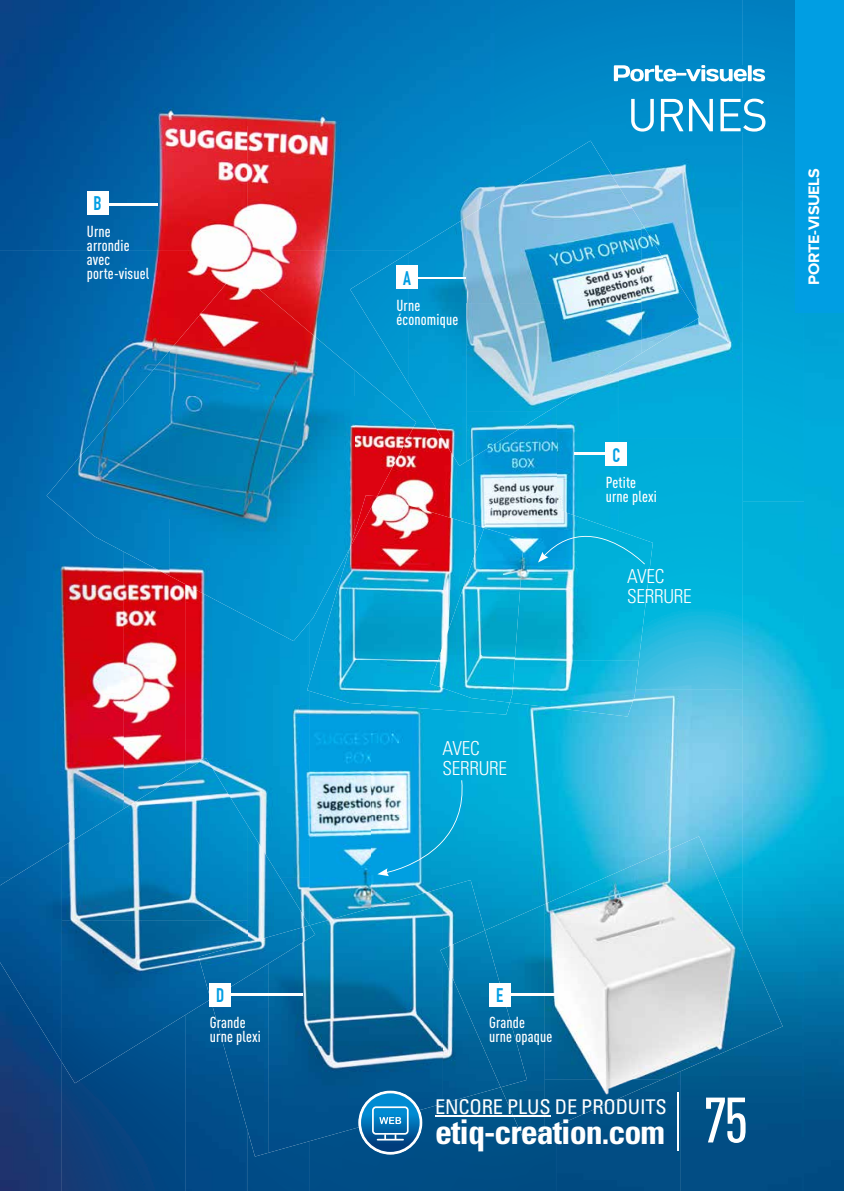
<style>
.page{position:relative;width:844px;height:1191px;background:#fff}
.page>*{position:absolute;margin:0;border:0;box-sizing:border-box;transform-origin:0 0}
.t1{font:500 63px "DIN Cond";color:#fff}
.t2{font:700 condensed 34.12px "Univers LT";letter-spacing:-.03em;color:#fff}
.t3{font:condensed 20.3px "Univers LT";letter-spacing:-.01em;color:#fff}
.t4{font:300 condensed 19.25px/19.2px "Univers LT";letter-spacing:-.015em;color:#fff}
.t5{font:700 19.25px "DIN Condensed";color:#009ee3}
.t6{font:500 15.75px/14px "DIN Cond";letter-spacing:.01em;color:#fff}
.t7{font:700 15.75px "Casto";letter-spacing:-.02em;color:#fff}
</style>
<div class="page">
<img style="left:804px;top:313px;width:39px;height:878px">
<div style="left:795px;top:0;width:48px;height:313px;background:#009ee3"></div>
<img style="left:0;top:0;width:742px;height:125px">
<img style="left:742px;top:0;width:62px;height:1003px">
<img style="left:0;top:125px;width:494px;height:125px">
<img style="left:494px;top:125px;width:248px;height:63px">
<img style="left:618px;top:188px;width:124px;height:648px">
<img style="left:0;top:250px;width:408px;height:126px">
<img style="left:557px;top:412px;width:61px;height:79px">
<img style="left:0;top:376px;width:123px;height:471px">
<img style="left:547px;top:412px;width:10px;height:26px">
<img style="left:416px;top:438px;width:141px;height:82px">
<img style="left:123px;top:576px;width:62px;height:182px">
<img style="left:309px;top:641px;width:62px;height:246px">
<img style="left:185px;top:641px;width:124px;height:174px">
<img style="left:371px;top:714px;width:247px;height:190px">
<img style="left:248px;top:815px;width:61px;height:10px">
<img style="left:0;top:1062px;width:61px;height:129px">
<img style="left:185px;top:1029px;width:62px;height:162px">
<img style="left:61px;top:1029px;width:124px;height:162px">
<img style="left:680px;top:1003px;width:124px;height:188px">
<div style="left:309px;top:1103px;width:247px;height:88px;background:#004d85"></div>
<div style="left:556px;top:1079px;width:124px;height:112px;background:#024d84"></div>
<div style="left:247px;top:1152px;width:62px;height:39px;background:#004c87"></div>
<img style="left:795px;top:0;width:9px;height:313px">
<img style="left:612px;top:65px;width:153px;height:16px">
<img style="left:626px;top:99px;width:141px;height:33px">
<img style="left:466px;top:141px;width:175px;height:271px">
<img style="left:408px;top:217px;width:58px;height:249px">
<img style="left:641px;top:223px;width:58px;height:130px">
<div style="left:350px;top:253px;width:58px;height:117px;background:#0092ce"></div>
<img style="left:466px;top:411px;width:81px;height:50px">
<img style="left:62px;top:758px;width:186px;height:271px">
<img style="left:0;top:847px;width:62px;height:215px">
<img style="left:247px;top:825px;width:62px;height:100px">
<img style="left:62px;top:1029px;width:101px;height:54px">
<img style="left:268px;top:887px;width:175px;height:265px">
<img style="left:442px;top:880px;width:58px;height:223px">
<img style="left:210px;top:999px;width:58px;height:157px">
<img style="left:198px;top:925px;width:117px;height:74px">
<img style="left:544px;top:836px;width:208px;height:121px">
<img style="left:484px;top:904px;width:60px;height:236px">
<img style="left:544px;top:957px;width:238px;height:122px">
<img style="left:544px;top:1079px;width:118px;height:52px">
<img style="left:440px;top:930px;width:87px;height:157px">
<img style="left:169px;top:274px;width:186px;height:367px">
<img style="left:108px;top:350px;width:62px;height:226px">
<img style="left:354px;top:370px;width:62px;height:126px">
<img style="left:47px;top:423px;width:61px;height:120px">
<img style="left:316px;top:496px;width:143px;height:164px">
<img style="left:459px;top:520px;width:25px;height:8px">
<img style="left:307px;top:660px;width:202px;height:54px">
<img style="left:350px;top:495px;width:27px;height:53px">
<img style="left:484px;top:491px;width:168px;height:169px">
<img style="left:509px;top:660px;width:129px;height:56px">
<img style="left:429px;top:528px;width:94px;height:174px">
<img style="left:108px;top:203px;width:50px;height:2px">
<img style="left:574px;top:453px;width:31px;height:2px">
<img style="left:231px;top:993px;width:71px;height:2px">
<img style="left:510px;top:993px;width:44px;height:2px">
<svg style="left:377px;top:780px;width:87px;height:96px;background:#34b1dc"></svg>
<svg style="left:538px;top:535px;width:106px;height:29px;background:#0eaedb"></svg>
<div style="left:87px;top:191px;width:21px;height:24px;background:#fff"></div>
<div style="left:396px;top:265px;width:21px;height:24px;background:#fff"></div>
<div style="left:210px;top:982px;width:21px;height:24px;background:#fff"></div>
<div style="left:489px;top:982px;width:21px;height:24px;background:#fff"></div>
<div style="left:605px;top:442px;width:22px;height:24px;background:#fff"></div>
<hr style="left:415px;top:277px;width:50px;height:2px;background:#fff">
<hr style="left:676px;top:1092px;width:2px;height:58px;background:#fff">
<hr style="left:435px;top:1115px;width:115px;height:1px;background:#fff">
<svg style="left:359px;top:1092px;width:62px;height:61px;background:#1f7eb9"></svg>
<div style="left:358px;top:1090px;width:64px;height:64px;border:3px solid #fff;border-radius:50%"></div>
<hr style="left:377px;top:1138px;width:26px;height:2px;background:#fff">
<svg style="left:372px;top:1106px;width:36px;height:33px"></svg>
<p class="t5" style="left:93px;top:192px;width:10px">B</p>
<p class="t6" style="left:87px;top:224px;width:64px">Urne arrondie avec porte-visuel</p>
<p class="t5" style="left:216px;top:984px;width:10px">D</p>
<p class="t6" style="left:210px;top:1015px;width:53px">Grande urne plexi</p>
<p class="t5" style="left:403px;top:267px;width:9px">A</p>
<p class="t6" style="left:396px;top:298px;width:63px">Urne économique</p>
<p class="t4" style="left:442px;top:739px;width:66px">AVEC<br>SERRURE</p>
<p class="t5" style="left:612px;top:444px;width:9px">C</p>
<p class="t6" style="left:605px;top:475px;width:53px">Petite urne plexi</p>
<p class="t4" style="left:627px;top:567px;width:66px">AVEC<br>SERRURE</p>
<p class="t7" style="left:804px;top:284px;width:118px;rotate:-90deg">PORTE-VISUELS</p>
<p class="t5" style="left:496px;top:984px;width:9px">E</p>
<p class="t6" style="left:489px;top:1015px;width:65px">Grande<br>urne opaque</p>
<p class="t3" style="left:435px;top:1093px;width:233px">ENCORE PLUS DE PRODUITS</p>
<h2 class="t2" style="left:435px;top:1110px;width:231px">etiq-creation.com</h2>
<h1 class="t1" style="left:703px;top:1082px;width:46px">75</h1>
</div>
